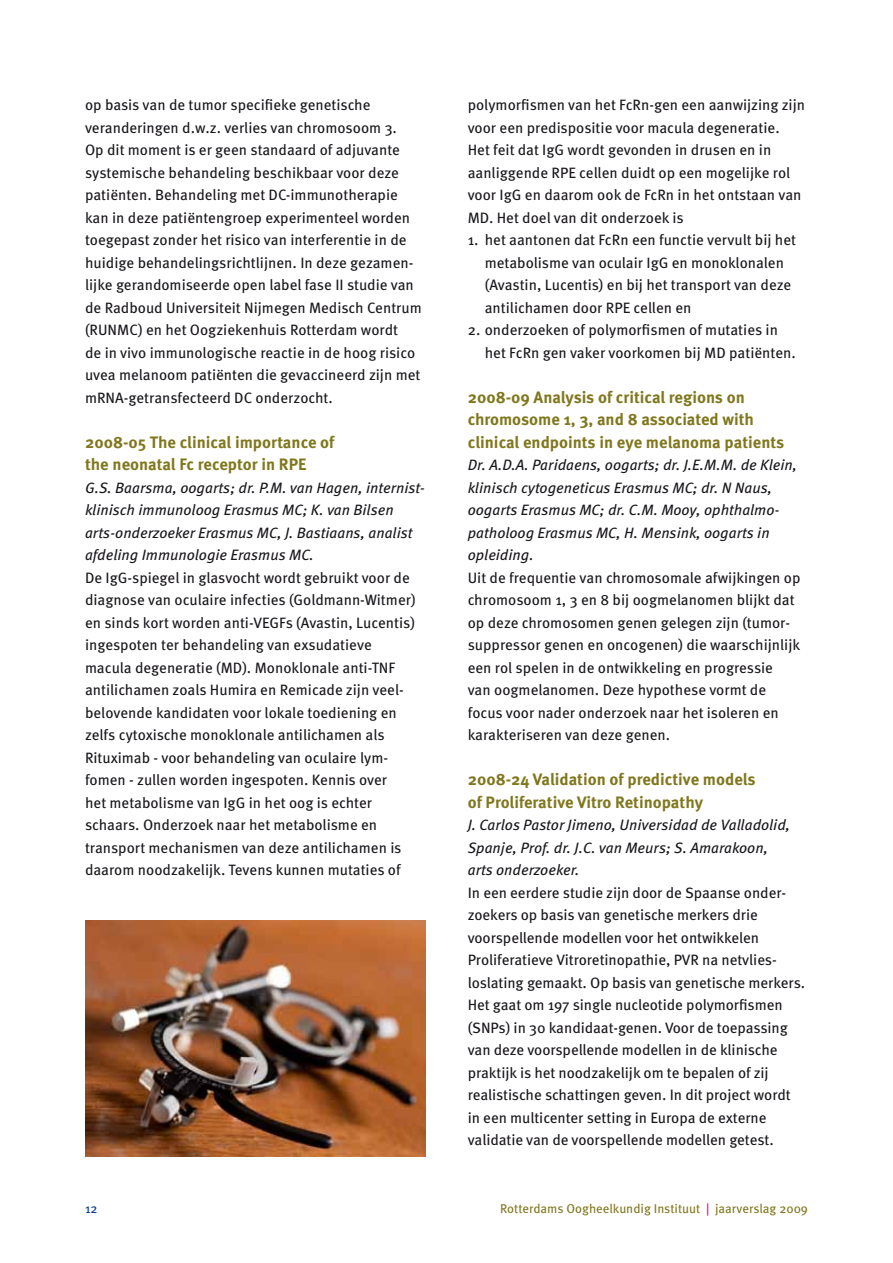
<style>
.page{position:relative;width:893px;height:1263px;background:#fff}
.page>*{position:absolute;margin:0;border:0;box-sizing:border-box;transform-origin:0 0}
.t1{font:700 16.5px/22.5px "Meta Pro";color:#80771d}
.t2{font:15px/22.5px "Meta Pro";color:#1a171c}
.t3{font:italic 15px/22.5px "Meta Pro";color:#1a171c}
.t4{font:12.75px "Meta Pro";color:#80771d}
.t5{font:12.75px "Meta Pro";color:#003b8b}
.s1{color:#e2007a}
</style>
<div class="page">
<img style="left:85px;top:920px;width:340px;height:237px">
<p class="t2" style="left:85px;top:94px;width:338px">op basis van de tumor specifieke genetische veranderingen d.w.z. verlies van chromosoom 3.<br>Op dit moment is er geen standaard of adjuvante systemische behandeling beschikbaar voor deze patiënten. Behandeling met DC-immunotherapie kan in deze patiëntengroep experimenteel worden toegepast zonder het risico van interferentie in de huidige behandelingsrichtlijnen. In deze gezamen&shy;lijke gerandomiseerde open label fase II studie van de Radboud Universiteit Nijmegen Medisch Centrum (RUNMC) en het Oogziekenhuis Rotterdam wordt<br>de in vivo immunologische reactie in de hoog risico uvea melanoom patiënten die gevaccineerd zijn met mRNA-getransfecteerd DC onderzocht.</p>
<p class="t1" style="left:85px;top:431px;width:251px">2008-05 The clinical importance of the neonatal Fc receptor in RPE</p>
<p class="t3" style="left:85px;top:476px;width:341px">G.S. Baarsma, oogarts; dr. P.M. van Hagen, internist&shy;klinisch immunoloog Erasmus MC; K. van Bilsen arts-onderzoeker Erasmus MC, J. Bastiaans, analist afdeling Immunologie Erasmus MC.</p>
<p class="t2" style="left:85px;top:566px;width:332px">De IgG-spiegel in glasvocht wordt gebruikt voor de diagnose van oculaire infecties (Goldmann-Witmer) en sinds kort worden anti-VEGFs (Avastin, Lucentis) ingespoten ter behandeling van exsudatieve macula degeneratie (MD). Monoklonale anti-TNF antilichamen zoals Humira en Remicade zijn veel&shy;belovende kandidaten voor lokale toediening en zelfs cytoxische monoklonale antilichamen als Rituximab - voor behandeling van oculaire lym&shy;fomen - zullen worden ingespoten. Kennis over<br>het metabolisme van IgG in het oog is echter schaars. Onderzoek naar het metabolisme en transport mechanismen van deze antilichamen is daarom noodzakelijk. Tevens kunnen mutaties of</p>
<p class="t2" style="left:468px;top:94px;width:339px">polymorfismen van het FcRn-gen een aanwijzing zijn voor een predispositie voor macula degeneratie.<br>Het feit dat IgG wordt gevonden in drusen en in aanliggende RPE cellen duidt op een mogelijke rol voor IgG en daarom ook de FcRn in het ontstaan van MD. Het doel van dit onderzoek is</p>
<p class="t2" style="left:485px;top:229px;width:313px;text-indent:-17px">1. het aantonen dat FcRn een functie vervult bij het metabolisme van oculair IgG en monoklonalen (Avastin, Lucentis) en bij het transport van deze antilichamen door RPE cellen en</p>
<p class="t2" style="left:485px;top:319px;width:313px;text-indent:-17px">2. onderzoeken of polymorfismen of mutaties in het FcRn gen vaker voorkomen bij MD patiënten.</p>
<p class="t1" style="left:468px;top:386px;width:318px">2008-09 Analysis of critical regions on chromosome 1, 3, and 8 associated with clinical endpoints in eye melanoma patients</p>
<p class="t3" style="left:468px;top:454px;width:331px">Dr. A.D.A. Paridaens, oogarts; dr. J.E.M.M. de Klein, klinisch cytogeneticus Erasmus MC; dr. N Naus, oogarts Erasmus MC; dr. C.M. Mooy, ophthalmo&shy;patholoog Erasmus MC, H. Mensink, oogarts in opleiding.</p>
<p class="t2" style="left:468px;top:566px;width:334px">Uit de frequentie van chromosomale afwijkingen op chromosoom 1, 3 en 8 bij oogmelanomen blijkt dat op deze chromosomen genen gelegen zijn (tumor&shy;suppressor genen en oncogenen) die waarschijnlijk een rol spelen in de ontwikkeling en progressie<br>van oogmelanomen. Deze hypothese vormt de focus voor nader onderzoek naar het isoleren en karakteriseren van deze genen.</p>
<p class="t1" style="left:468px;top:768px;width:289px">2008-24 Validation of predictive models of Proliferative Vitro Retinopathy</p>
<p class="t3" style="left:468px;top:814px;width:324px">J. Carlos Pastor Jimeno, Universidad de Valladolid,<br>Spanje, Prof. dr. J.C. van Meurs; S. Amarakoon, arts onderzoeker.</p>
<p class="t2" style="left:468px;top:881px;width:339px">In een eerdere studie zijn door de Spaanse onder&shy;zoekers op basis van genetische merkers drie voorspellende modellen voor het ontwikkelen Proliferatieve Vitroretinopathie, PVR na netvlies&shy;loslating gemaakt. Op basis van genetische merkers.<br>Het gaat om 197 single nucleotide polymorfismen (SNPs) in 30 kandidaat-genen. Voor de toepassing van deze voorspellende modellen in de klinische praktijk is het noodzakelijk om te bepalen of zij realistische schattingen geven. In dit project wordt in een multicenter setting in Europa de externe validatie van de voorspellende modellen getest.</p>
<p class="t5" style="left:85px;top:1200px;width:14px">12</p>
<p class="t4" style="left:500px;top:1200px;width:309px">Rotterdams Oogheelkundig Instituut <span class="s1">|</span> jaarverslag 2009</p>
</div>
